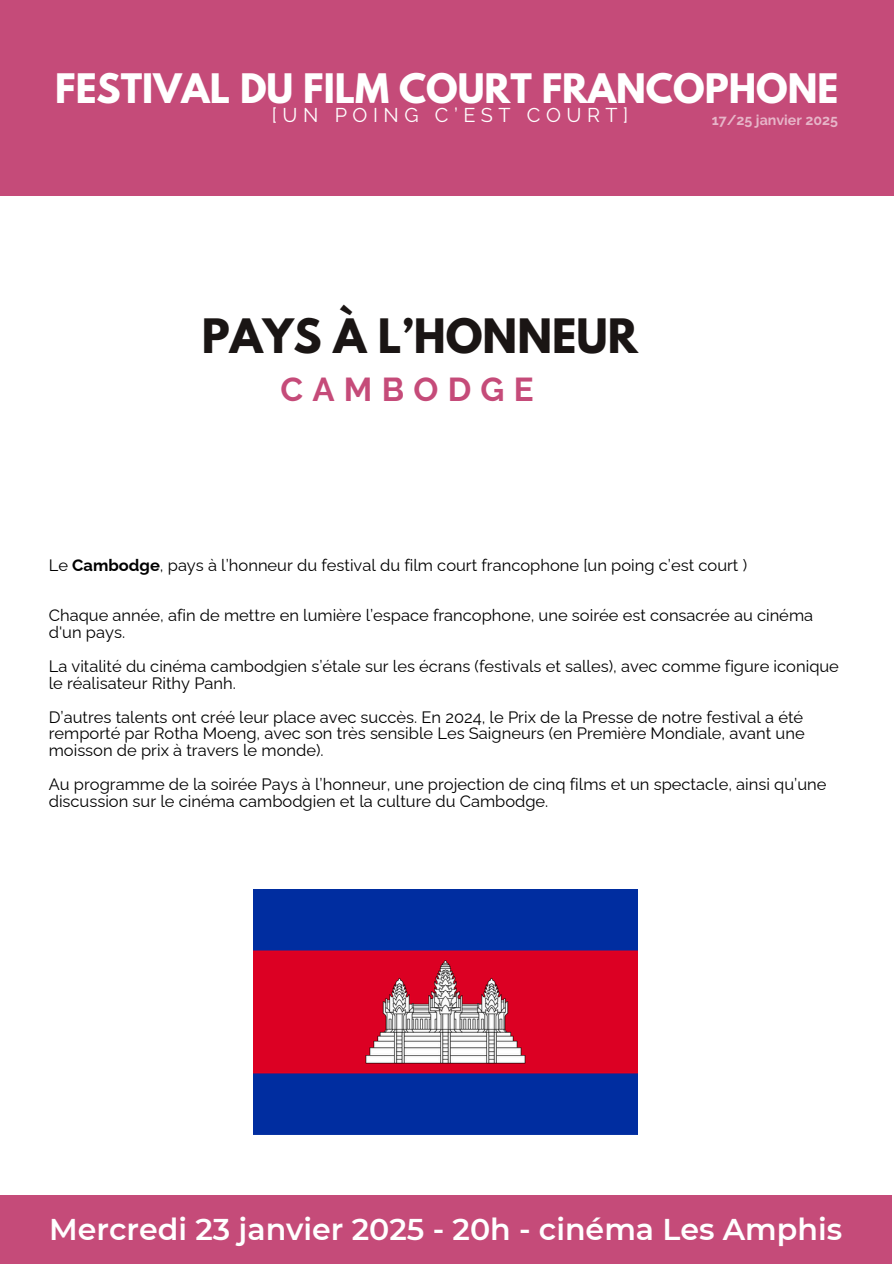
<style>
.page{position:relative;width:894px;height:1264px;background:#fff}
.page>*{position:absolute;margin:0;border:0;box-sizing:border-box;transform-origin:0 0}
.t1{font:700 42px "League Spartan";color:#1a1514}
.t2{font:700 36px "League Spartan";color:#fff}
.t3{font:700 33px "Raleway";letter-spacing:.28em;color:#c54b79}
.t4{font:600 30px "Montserrat";color:#fff}
.t5{font:19.8px "Raleway";letter-spacing:.28em;color:#fff}
.t6{font:16.5px/16.8px "Raleway";color:#000}
.t7{font:700 14.25px "Raleway";color:#fdfdfe}
.s1{font-weight:700}
</style>
<div class="page">
<div style="left:0;top:0;width:893px;height:195px;background:#c54b79"></div>
<div style="left:0;top:1195px;width:891px;height:68px;background:#c54b79"></div>
<img style="left:253px;top:889px;width:384px;height:245px">
<p class="t2" style="left:55px;top:71px;width:784px">FESTIVAL DU FILM COURT FRANCOPHONE</p>
<h2 class="t5" style="left:272px;top:103px;width:358px">[UN POING C’EST COURT]</h2>
<p class="t7" style="left:711px;top:111px;width:128px">17/25 janvier 2025</p>
<h4 class="t1" style="left:202px;top:315px;width:437px">PAYS À L’HONNEUR</h4>
<p class="t3" style="left:280px;top:370px;width:254px">CAMBODGE</p>
<h2 class="t6" style="left:49px;top:556px;width:699px">Le <span class="s1">Cambodge</span>, pays à l’honneur du festival du film court francophone [un poing c’est court )</h2>
<h5 class="t6" style="left:49px;top:607px;width:765px">Chaque année, afin de mettre en lumière l’espace francophone, une soirée est consacrée au cinéma d'un pays.</h5>
<h5 class="t6" style="left:49px;top:657px;width:791px">La vitalité du cinéma cambodgien s’étale sur les écrans (festivals et salles), avec comme figure iconique le réalisateur Rithy Panh.</h5>
<h5 class="t6" style="left:49px;top:708px;width:757px;text-align:justify">D’autres talents ont créé leur place avec succès. En 2024, le Prix de la Presse de notre festival a été remporté par Rotha Moeng, avec son très sensible Les Saigneurs (en Première Mondiale, avant une moisson de prix à travers le monde).</h5>
<h5 class="t6" style="left:49px;top:776px;width:779px">Au programme de la soirée Pays à l’honneur, une projection de cinq films et un spectacle, ainsi qu’une discussion sur le cinéma cambodgien et la culture du Cambodge.</h5>
<h1 class="t4" style="left:49px;top:1210px;width:794px">Mercredi 23 janvier 2025 - 20h - cinéma Les Amphis</h1>
</div>
